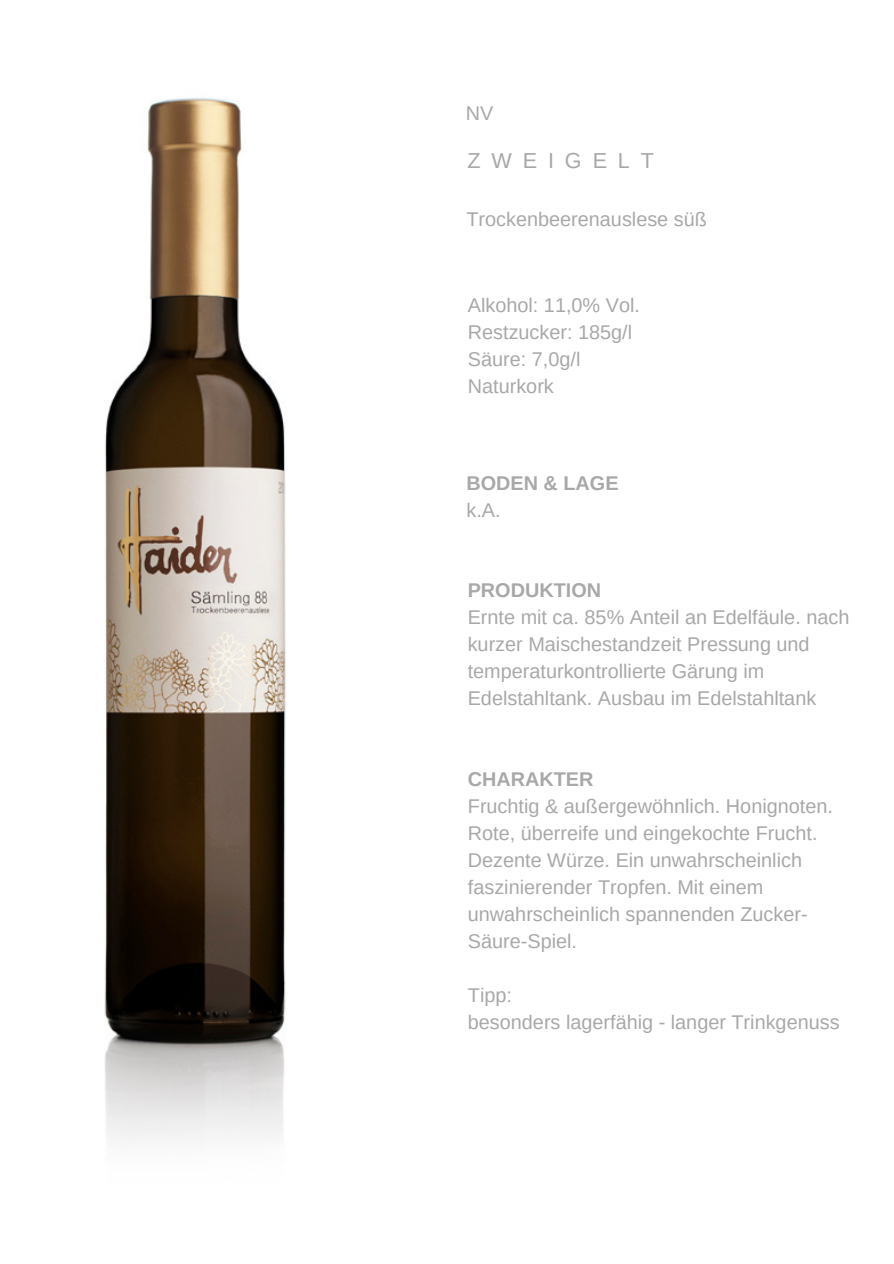
<style>
.page{position:relative;width:894px;height:1264px;background:#fff}
.page>*{position:absolute;margin:0;border:0;box-sizing:border-box;transform-origin:0 0}
.t1{font:21.6px "Arimo";letter-spacing:.5em;color:#a8a8a8}
.t2{font:19.8px/27px "Arimo";color:#a8a8a8}
.t3{font:700 19.8px "Arimo";color:#a8a8a8}
</style>
<div class="page">
<img style="left:104px;top:97px;width:182px;height:1044px">
<p class="t2" style="left:466px;top:100px;width:29px">NV</p>
<p class="t1" style="left:467px;top:149px;width:188px">ZWEIGELT</p>
<p class="t2" style="left:466px;top:206px;width:242px">Trockenbeerenauslese süß</p>
<p class="t2" style="left:467px;top:291px;width:173px">Alkohol: 11,0% Vol.</p>
<p class="t2" style="left:467px;top:318px;width:166px">Restzucker: 185g/l</p>
<p class="t2" style="left:467px;top:345px;width:114px">Säure: 7,0g/l</p>
<p class="t2" style="left:467px;top:372px;width:87px">Naturkork</p>
<p class="t3" style="left:466px;top:471px;width:154px">BODEN &amp; LAGE</p>
<p class="t2" style="left:466px;top:496px;width:36px">k.A.</p>
<p class="t3" style="left:467px;top:579px;width:135px">PRODUKTION</p>
<p class="t2" style="left:467px;top:603px;width:383px">Ernte mit ca. 85% Anteil an Edelfäule. nach kurzer Maischestandzeit Pressung und temperaturkontrollierte Gärung im Edelstahltank. Ausbau im Edelstahltank</p>
<p class="t3" style="left:467px;top:768px;width:127px">CHARAKTER</p>
<p class="t2" style="left:467px;top:793px;width:366px">Fruchtig &amp; außergewöhnlich. Honignoten.<br>Rote, überreife und eingekochte Frucht.<br>Dezente Würze. Ein unwahrscheinlich faszinierender Tropfen. Mit einem unwahrscheinlich spannenden Zucker-Säure-Spiel.</p>
<p class="t2" style="left:467px;top:982px;width:46px">Tipp:</p>
<p class="t2" style="left:467px;top:1009px;width:373px">besonders lagerfähig - langer Trinkgenuss</p>
</div>
